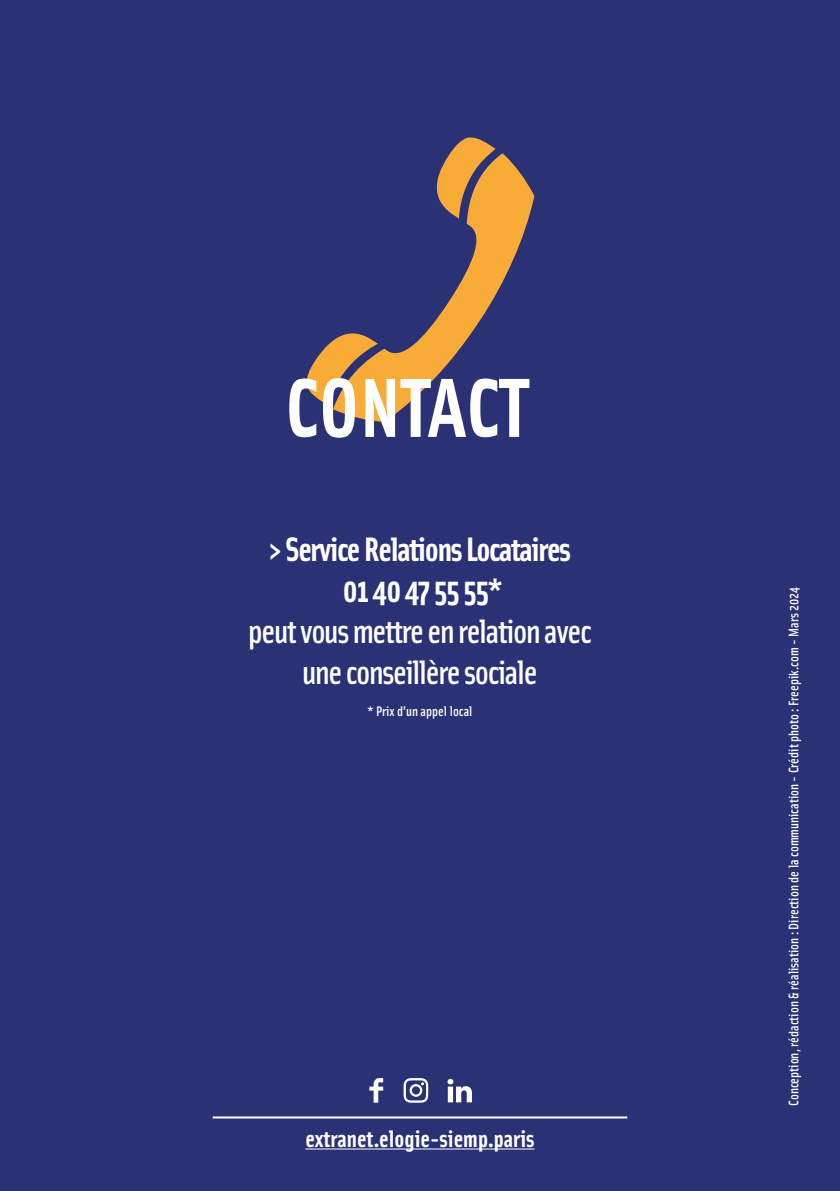
<style>
.page{position:relative;width:840px;height:1191px;background:#fff}
.page>*{position:absolute;margin:0;border:0;box-sizing:border-box;transform-origin:0 0}
.t1{font:700 84px "Solex";color:#fff}
.t2{font:500 34px/40.8px "Solex";letter-spacing:-.04em;color:#fff;text-align:center}
.t3{font:700 34px/40.8px "Solex";letter-spacing:-.04em;color:#fff;text-align:center}
.t4{font:700 24px "Solex";color:#fff}
.t5{font:500 14px "Solex";color:#fff}
</style>
<div class="page">
<div style="left:0;top:0;width:839px;height:1191px;background:#2a3174"></div>
<svg style="left:306px;top:137px;width:228px;height:285px"></svg>
<hr style="left:212px;top:1116px;width:415px;height:2px;background:#fff">
<hr style="left:305px;top:1148px;width:229px;height:1px;background:#fff">
<svg style="left:403px;top:1078px;width:25px;height:24px"></svg>
<svg style="left:369px;top:1078px;width:14px;height:24px"></svg>
<svg style="left:447px;top:1079px;width:24px;height:23px"></svg>
<h1 class="t1" style="left:285px;top:353px;width:245px">CONTACT</h1>
<h2 class="t3" style="left:269px;top:527px;width:303px">&gt; Service Relations Locataires<br>01 40 47 55 55*</h2>
<h2 class="t2" style="left:248px;top:609px;width:345px">peut vous mettre en relation avec une conseillère sociale</h2>
<p class="t5" style="left:367px;top:702px;width:107px">* Prix d’un appel local</p>
<h3 class="t4" style="left:305px;top:1122px;width:230px">extranet.elogie-siemp.paris</h3>
<p class="t5" style="left:784px;top:1106px;width:520px;rotate:-90deg">Conception, rédaction &amp; réalisation : Direction de la communication - Crédit photo : Freepik.com - Mars 2024</p>
</div>
